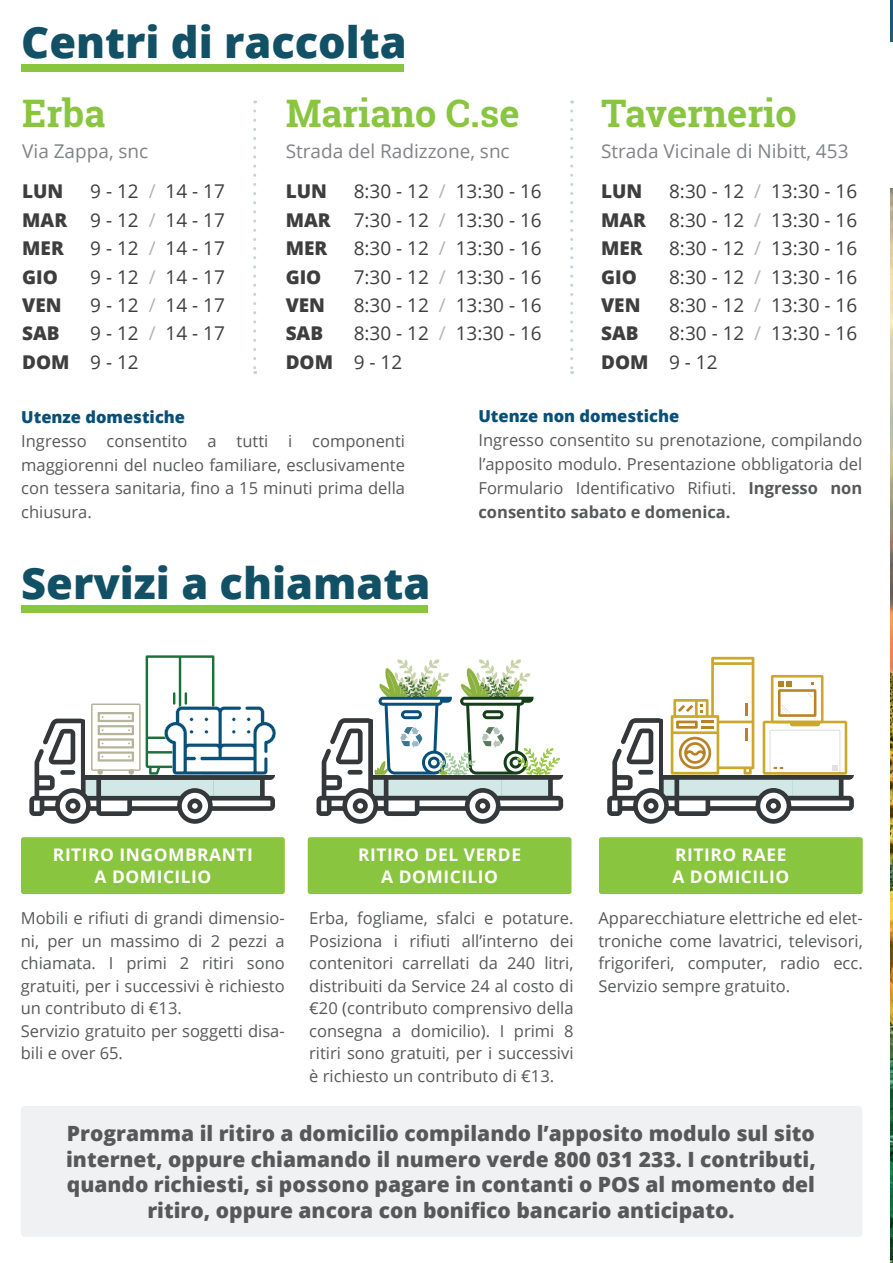
<style>
.page{position:relative;width:893px;height:1263px;background:#fff}
.page>*{position:absolute;margin:0;border:0;box-sizing:border-box;transform-origin:0 0}
.t1{font:800 43.35px "Open Sans";color:#125066}
.t2{font:700 37.95px "Roboto Slab";color:#89c53f}
.t3{font:800 21px/25.5px "Open Sans";color:#57585a;text-align:center}
.t4{font:18.9px/28.5px "Open Sans";color:#3e3e3f;text-align:justify}
.t5{font:800 18.9px/28.5px "Open Sans";color:#3e3e3f}
.t6{font:18.9px "Open Sans";color:#808285}
.t7{font:700 17.4px/21.8px "Open Sans";letter-spacing:.03em;color:#fff;text-align:center}
.t8{font:16.5px/22.5px "Open Sans";color:#57585a;text-align:justify}
.t9{font:800 16.5px "Open Sans";color:#085077}
.s1{color:rgb(62 62 63/.4)}
.s2{font-weight:700}
</style>
<div class="page">
<img style="left:891px;top:0;width:2px;height:1263px">
<hr style="left:891px;top:43px;width:2px;height:145px;background:#fff">
<div style="left:21px;top:64px;width:383px;height:8px;background:#89c53f"></div>
<div style="left:21px;top:605px;width:407px;height:8px;background:#89c53f"></div>
<svg style="left:253px;top:111px;width:3px;height:263px"></svg>
<svg style="left:570px;top:111px;width:3px;height:263px"></svg>
<div style="left:21px;top:837px;width:264px;height:57px;background:#89c53f;border-radius:3px"></div>
<div style="left:308px;top:837px;width:263px;height:57px;background:#89c53f;border-radius:3px"></div>
<svg style="left:29px;top:655px;width:247px;height:169px"></svg>
<div style="left:21px;top:1106px;width:841px;height:131px;background:#f0f1f2;border-radius:4px"></div>
<div style="left:599px;top:837px;width:264px;height:57px;background:#89c53f;border-radius:3px"></div>
<svg style="left:316px;top:659px;width:247px;height:165px"></svg>
<svg style="left:607px;top:657px;width:247px;height:167px"></svg>
<h1 class="t1" style="left:21px;top:10px;width:387px">Centri di raccolta</h1>
<h2 class="t2" style="left:22px;top:87px;width:84px">Erba</h2>
<p class="t6" style="left:22px;top:138px;width:128px">Via Zappa, snc</p>
<p class="t5" style="left:22px;top:176px;width:49px">LUN<br>MAR<br>MER<br>GIO<br>VEN<br>SAB<br>DOM</p>
<p class="t4" style="left:90px;top:177px;width:136px">9 - 12 <span class="s1">/</span> 14 - 17<br>9 - 12 <span class="s1">/</span> 14 - 17<br>9 - 12 <span class="s1">/</span> 14 - 17<br>9 - 12 <span class="s1">/</span> 14 - 17<br>9 - 12 <span class="s1">/</span> 14 - 17<br>9 - 12 <span class="s1">/</span> 14 - 17<br>9 - 12</p>
<h2 class="t2" style="left:286px;top:87px;width:236px">Mariano C.se</h2>
<p class="t6" style="left:286px;top:138px;width:226px">Strada del Radizzone, snc</p>
<p class="t5" style="left:286px;top:176px;width:49px">LUN<br>MAR<br>MER<br>GIO<br>VEN<br>SAB<br>DOM</p>
<p class="t4" style="left:354px;top:177px;width:190px">8:30 - 12 <span class="s1">/</span> 13:30 - 16<br>7:30 - 12 <span class="s1">/</span> 13:30 - 16<br>8:30 - 12 <span class="s1">/</span> 13:30 - 16<br>7:30 - 12 <span class="s1">/</span> 13:30 - 16<br>8:30 - 12 <span class="s1">/</span> 13:30 - 16<br>8:30 - 12 <span class="s1">/</span> 13:30 - 16<br>9 - 12</p>
<h2 class="t2" style="left:601px;top:87px;width:197px">Tavernerio</h2>
<p class="t6" style="left:601px;top:138px;width:249px">Strada Vicinale di Nibitt, 453</p>
<p class="t5" style="left:601px;top:176px;width:49px">LUN<br>MAR<br>MER<br>GIO<br>VEN<br>SAB<br>DOM</p>
<p class="t4" style="left:669px;top:177px;width:190px">8:30 - 12 <span class="s1">/</span> 13:30 - 16<br>8:30 - 12 <span class="s1">/</span> 13:30 - 16<br>8:30 - 12 <span class="s1">/</span> 13:30 - 16<br>8:30 - 12 <span class="s1">/</span> 13:30 - 16<br>8:30 - 12 <span class="s1">/</span> 13:30 - 16<br>8:30 - 12 <span class="s1">/</span> 13:30 - 16<br>9 - 12</p>
<p class="t9" style="left:21px;top:404px;width:165px">Utenze domestiche</p>
<p class="t8" style="left:21px;top:428px;width:385px;line-height:23.9px">Ingresso consentito a tutti i componenti maggiorenni del nucleo familiare, esclusivamente con tessera sanitaria, fino a 15 minuti prima della chiusura.</p>
<h1 class="t1" style="left:21px;top:550px;width:411px">Servizi a chiamata</h1>
<p class="t9" style="left:478px;top:404px;width:202px">Utenze non domestiche</p>
<p class="t8" style="left:478px;top:428px;width:385px;line-height:23.9px">Ingresso consentito su prenotazione, compilando l’apposito modulo. Presentazione obbligatoria del Formulario Identificativo Rifiuti. <span class="s2">Ingresso non consentito sabato e domenica.</span></p>
<p class="t7" style="left:53px;top:844px;width:201px">RITIRO INGOMBRANTI<br>A DOMICILIO</p>
<p class="t7" style="left:358px;top:844px;width:164px">RITIRO DEL VERDE<br>A DOMICILIO</p>
<p class="t8" style="left:21px;top:906px;width:265px;text-align:left">Mobili e rifiuti di grandi dimensio&shy;ni, per un massimo di 2 pezzi a chiamata. I primi 2 ritiri sono gratuiti, per i successivi è richiesto un contributo di €13.<br>Servizio gratuito per soggetti disa&shy;bili e over 65.</p>
<p class="t8" style="left:309px;top:906px;width:266px">Erba, fogliame, sfalci e potature.<br>Posiziona i rifiuti all’interno dei contenitori carrellati da 240 litri, distribuiti da Service 24 al costo di €20 (contributo comprensivo della consegna a domicilio). I primi 8 ritiri sono gratuiti, per i successivi è richiesto un contributo di €13.</p>
<p class="t7" style="left:672px;top:844px;width:118px;text-align:left">RITIRO RAEE<br>A DOMICILIO</p>
<p class="t8" style="left:598px;top:906px;width:266px">Apparecchiature elettriche ed elet&shy;troniche come lavatrici, televisori, frigoriferi, computer, radio ecc.<br>Servizio sempre gratuito.</p>
<p class="t3" style="left:66px;top:1120px;width:751px">Programma il ritiro a domicilio compilando l’apposito modulo sul sito internet, oppure chiamando il numero verde 800 031 233. I contributi, quando richiesti, si possono pagare in contanti o POS al momento del ritiro, oppure ancora con bonifico bancario anticipato.</p>
</div>
